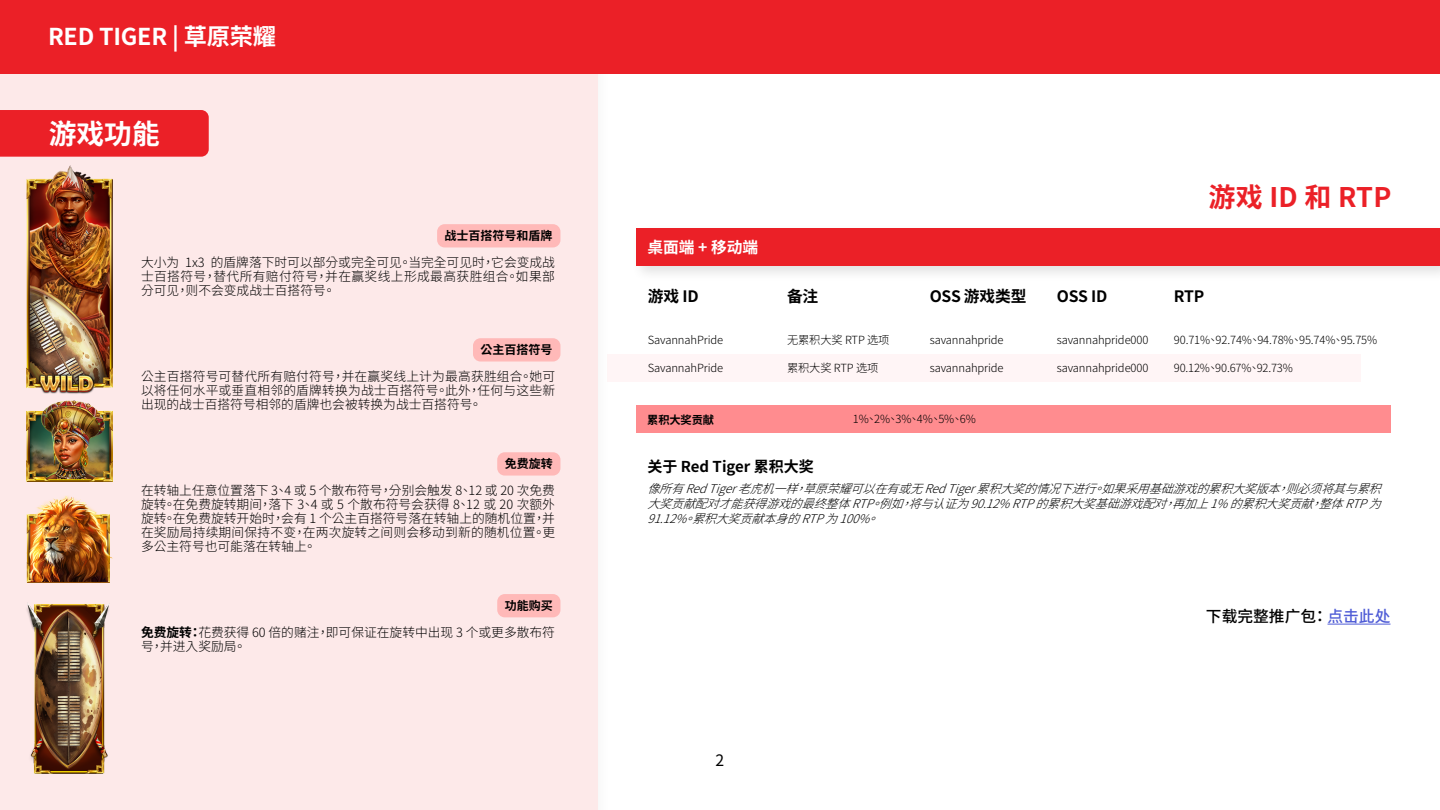
<style>
.page{position:relative;width:1440px;height:810px;background:#fff}
.page>*{position:absolute;margin:0;border:0;box-sizing:border-box;transform-origin:0 0}
.t1{font:700 27.75px "Noto Sans CJ Ktc";color:#fff}
.t2{font:700 27px "Noto Sans CJ Ktc";letter-spacing:.01em;color:#eb2027}
.t3{font:700 23.25px "Noto Sans CJ Ktc";letter-spacing:-.01em;color:#fff}
.t4{font:700 15.75px "Noto Sans CJ Ktc";letter-spacing:-.01em;color:#000}
.t5{font:500 15.75px "Noto Sans CJ Ktc";color:#000}
.t6{font:700 15.75px "Noto Sans CJ Ktc";color:#fff}
.t7{font:15.75px "Noto Sans CJ Ktc";color:#000}
.t8{font:700 15px "Noto Sans CJ Ktc";color:#000}
.t9{font:300 12.75px/13.9px "Noto Sans CJ Ktc";color:#000;text-align:justify}
.t10{font:italic 300 12px/15px "Noto Sans CJ Ktc";color:#000;text-align:justify}
.t11{font:700 12px "Noto Sans CJ Ktc";color:#000}
.t12{font:300 11.25px "Noto Sans CJ Ktc";letter-spacing:-.01em;color:#000}
.t13{font:700 11.25px "Noto Sans CJ Ktc";letter-spacing:-.01em;color:#000}
.s1{font-weight:700}
.s2{color:#4f5cd6}
</style>
<div class="page">
<div style="left:0;top:0;width:598px;height:810px;background:#fde9e9"></div>
<div style="left:607px;top:354px;width:753px;height:28px;background:#fff5f6"></div>
<div style="left:636px;top:405px;width:754px;height:28px;background:#ff8c8f"></div>
<img style="left:27px;top:166px;width:86px;height:228px">
<img style="left:27px;top:401px;width:86px;height:80px">
<img style="left:27px;top:496px;width:86px;height:86px">
<img style="left:27px;top:603px;width:83px;height:171px">
<div style="left:0;top:0;width:1440px;height:74px;background:#eb2027"></div>
<div style="left:0;top:110px;width:209px;height:47px;background:#eb2027"></div>
<div style="left:630px;top:223px;width:810px;height:59px;background:#000;opacity:.12"></div>
<div style="left:636px;top:229px;width:804px;height:37px;background:#eb2027"></div>
<div style="left:437px;top:224px;width:123px;height:23px;background:#ffb9b8;border-radius:8px"></div>
<div style="left:473px;top:338px;width:87px;height:24px;background:#ffb9b8;border-radius:8px"></div>
<div style="left:497px;top:452px;width:63px;height:24px;background:#ffb9b8;border-radius:8px"></div>
<div style="left:497px;top:594px;width:63px;height:23px;background:#ffb9b8;border-radius:8px"></div>
<hr style="left:1328px;top:624px;width:62px;height:1px;background:#4f5cd6">
<h3 class="t3" style="left:48px;top:24px;width:230px">RED TIGER | 草原荣耀</h3>
<h1 class="t1" style="left:49px;top:118px;width:112px">游戏功能</h1>
<p class="t11" style="left:445px;top:229px;width:109px">战士百搭符号和盾牌</p>
<p class="t9" style="left:141px;top:256px;width:416px">大小为 1x3 的盾牌落下时可以部分或完全可见。当完全可见时，它会变成战士百搭符号，替代所有赔付符号，并在赢奖线上形成最高获胜组合。如果部分可见，则不会变成战士百搭符号。</p>
<p class="t11" style="left:481px;top:343px;width:73px">公主百搭符号</p>
<p class="t9" style="left:141px;top:370px;width:416px">公主百搭符号可替代所有赔付符号，并在赢奖线上计为最高获胜组合。她可以将任何水平或垂直相邻的盾牌转换为战士百搭符号。此外，任何与这些新出现的战士百搭符号相邻的盾牌也会被转换为战士百搭符号。</p>
<p class="t11" style="left:505px;top:457px;width:49px">免费旋转</p>
<p class="t9" style="left:141px;top:484px;width:416px">在转轴上任意位置落下 3、4 或 5 个散布符号，分别会触发 8、12 或 20 次免费旋转。在免费旋转期间，落下 3、4 或 5 个散布符号会获得 8、12 或 20 次额外旋转。在免费旋转开始时，会有 1 个公主百搭符号落在转轴上的随机位置，并在奖励局持续期间保持不变，在两次旋转之间则会移动到新的随机位置。更多公主符号也可能落在转轴上。</p>
<p class="t11" style="left:505px;top:599px;width:49px">功能购买</p>
<p class="t9" style="left:141px;top:626px;width:416px"><span class="s1">免费旋转：</span>花费获得 60 倍的赌注，即可保证在旋转中出现 3 个或更多散布符号，并进入奖励局。</p>
<p class="t6" style="left:647px;top:238px;width:112px">桌面端 + 移动端</p>
<p class="t4" style="left:648px;top:288px;width:52px">游戏 ID</p>
<p class="t12" style="left:648px;top:334px;width:77px">SavannahPride</p>
<p class="t12" style="left:648px;top:361px;width:77px">SavannahPride</p>
<p class="t4" style="left:787px;top:288px;width:33px">备注</p>
<p class="t12" style="left:787px;top:334px;width:104px">无累积大奖 RTP 选项</p>
<p class="t12" style="left:787px;top:361px;width:93px">累积大奖 RTP 选项</p>
<p class="t4" style="left:930px;top:288px;width:98px">OSS 游戏类型</p>
<p class="t12" style="left:930px;top:334px;width:76px">savannahpride</p>
<p class="t12" style="left:930px;top:361px;width:76px">savannahpride</p>
<p class="t13" style="left:647px;top:413px;width:68px">累积大奖贡献</p>
<p class="t12" style="left:853px;top:413px;width:124px">1%、2%、3%、4%、5%、6%</p>
<h2 class="t2" style="left:1208px;top:182px;width:185px">游戏 ID 和 RTP</h2>
<p class="t4" style="left:1057px;top:288px;width:52px">OSS ID</p>
<p class="t12" style="left:1057px;top:334px;width:93px">savannahpride000</p>
<p class="t12" style="left:1057px;top:361px;width:93px">savannahpride000</p>
<p class="t4" style="left:1174px;top:288px;width:32px">RTP</p>
<p class="t12" style="left:1174px;top:334px;width:205px">90.71%、92.74%、94.78%、95.74%、95.75%</p>
<p class="t12" style="left:1174px;top:361px;width:120px">90.12%、90.67%、92.73%</p>
<p class="t8" style="left:647px;top:458px;width:168px">关于 Red Tiger 累积大奖</p>
<p class="t10" style="left:647px;top:481px;width:747px">像所有RedTiger老虎机一样，草原荣耀可以在有或无RedTiger累积大奖的情况下进行。如果采用基础游戏的累积大奖版本，则必须将其与累积大奖贡献配对才能获得游戏的最终整体RTP。例如，将与认证为90.12%RTP的累积大奖基础游戏配对，再加上1%的累积大奖贡献，整体RTP为91.12%。累积大奖贡献本身的RTP为100%。</p>
<p class="t7" style="left:716px;top:751px;width:10px">2</p>
<p class="t5" style="left:1206px;top:607px;width:186px">下载完整推广包： <span class="s2">点击此处</span></p>
</div>
